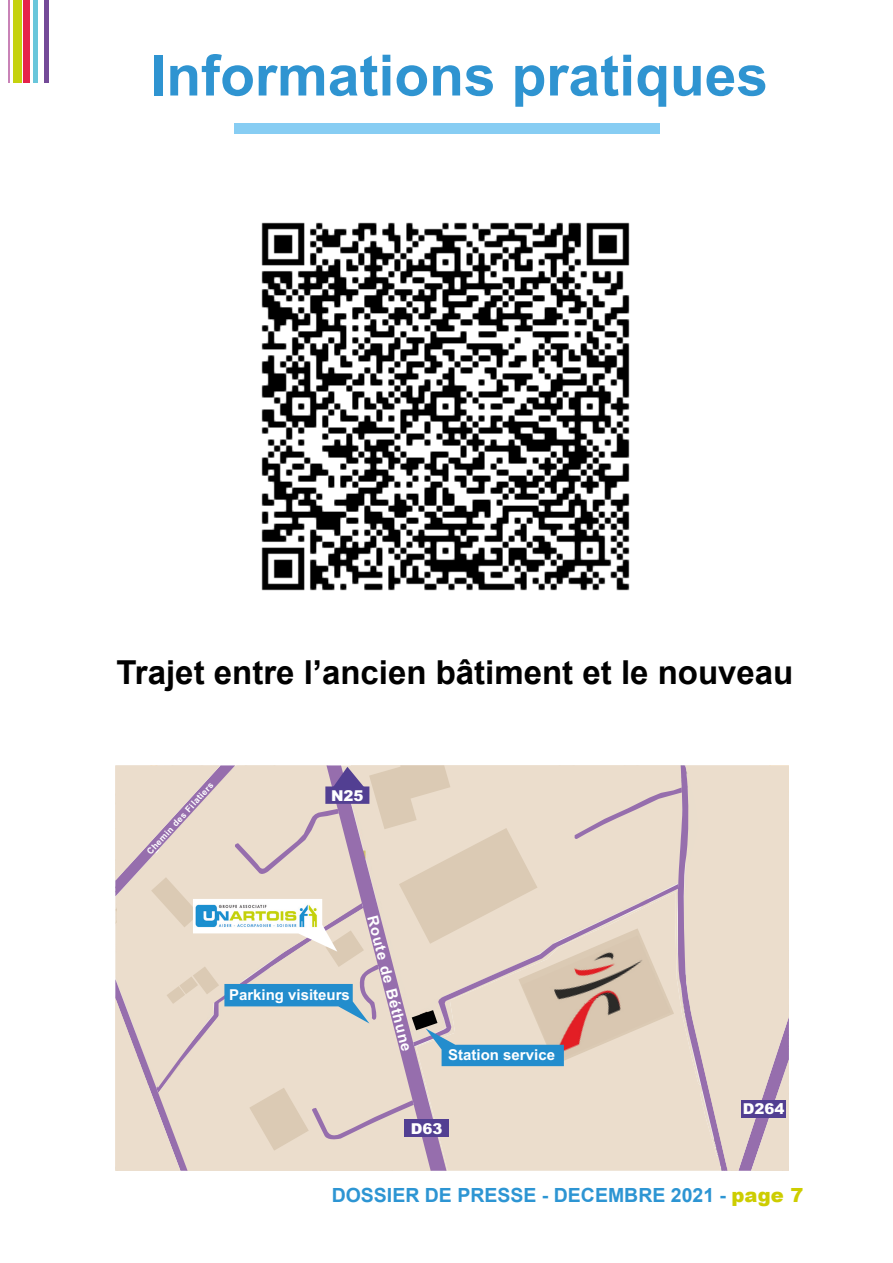
<style>
.page{position:relative;width:893px;height:1263px;background:#fff}
.page>*{position:absolute;margin:0;border:0;box-sizing:border-box;transform-origin:0 0}
.t1{font:700 57px "Arial";color:#2f94d1}
.t2{font:700 33px "Arial";color:#000}
.t3{font:700 19.5px "Arial";color:#2d95d3}
.t4{font:700 15px "Arial";color:#fff}
.t5{font:900 15px "Arial";color:#fff}
.t6{font:700 8.85px "Arial";color:#fff}
.s1{font-weight:900;color:#cdcd00}
</style>
<div class="page">
<div style="left:234px;top:123px;width:425px;height:11px;background:#87cdf3"></div>
<img style="left:261px;top:222px;width:369px;height:369px">
<svg style="left:115px;top:765px;width:674px;height:406px;background:#ddcfc6"></svg>
<img style="left:194px;top:901px;width:126px;height:29px">
<div style="left:14px;top:0;width:8px;height:83px;background:#c5d20e"></div>
<hr style="left:9px;top:0;width:1px;height:83px;background:#c883b7">
<div style="left:24px;top:0;width:6px;height:83px;background:#e6224b"></div>
<hr style="left:33px;top:0;width:4px;height:83px;background:#69c6db">
<div style="left:44px;top:0;width:5px;height:83px;background:#744a98"></div>
<h1 class="t1" style="left:150px;top:35px;width:619px">Informations pratiques</h1>
<h2 class="t2" style="left:117px;top:649px;width:678px">Trajet entre l’ancien bâtiment et le nouveau</h2>
<p class="t6" style="left:144px;top:849px;width:96px;rotate:-48deg">Chemin des Filatiers</p>
<p class="t5" style="left:331px;top:784px;width:34px">N25</p>
<p class="t4" style="left:229px;top:984px;width:122px">Parking visiteurs</p>
<p class="t4" style="left:383px;top:913px;width:141px;rotate:76deg">Route de Béthune</p>
<p class="t4" style="left:448px;top:1044px;width:108px">Station service</p>
<p class="t5" style="left:411px;top:1117px;width:33px">D63</p>
<p class="t5" style="left:743px;top:1098px;width:43px">D264</p>
<h3 class="t3" style="left:332px;top:1181px;width:473px">DOSSIER DE PRESSE - DECEMBRE 2021 - <span class="s1">page 7</span></h3>
</div>
